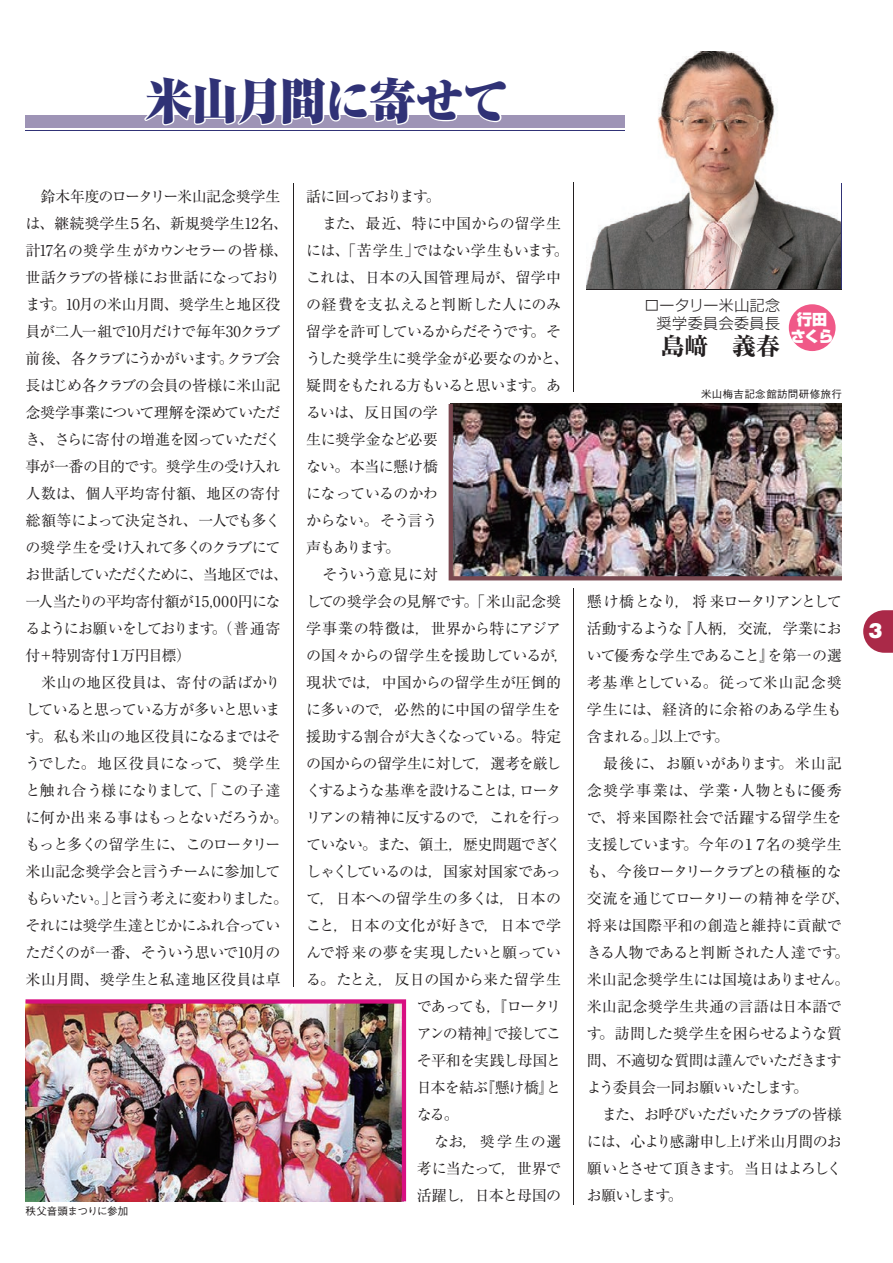
<style>
.page{position:relative;width:893px;height:1263px;background:#fff}
.page>*{position:absolute;margin:0;border:0;box-sizing:border-box;transform-origin:0 0}
.t1{font:900 48px "Ryumin Pro";letter-spacing:-.04em;color:#303276}
.t2{font:800 24px "Ryumin Pro";color:#231f20}
.t3{font:900 21px "Helvetica LT Std";color:#fff}
.t4{font:15px/27px "Ryumin Pro";letter-spacing:-.04em;color:#231f20}
.t5{font:15px "Ryumin Pro";letter-spacing:.005em;color:#231f20}
.t6{font:15px "Ryumin Pro";letter-spacing:-.06em;color:#231f20}
.t7{font:15px "Ryumin Pro";color:#231f20}
.t8{font:15px "Ryumin Pro";letter-spacing:.01em;color:#231f20}
.t9{font:15px "Ryumin Pro";letter-spacing:-.015em;color:#231f20}
.t10{font:15px "Ryumin Pro";letter-spacing:-.065em;color:#231f20}
.t11{font:15px "Ryumin Pro";letter-spacing:-.11em;color:#231f20}
.t12{font:15px "Ryumin Pro";letter-spacing:.02em;color:#231f20}
.t13{font:15px "Ryumin Pro";letter-spacing:-.01em;color:#231f20}
.t14{font:15px "Ryumin Pro";letter-spacing:-.005em;color:#231f20}
.t15{font:300 15px/18px "Shin Go Pro";letter-spacing:.03em;color:#231f20;text-align:right}
.t16{font:15px "Ryumin Pro";letter-spacing:-.095em;color:#231f20}
.t17{font:15px "Ryumin Pro";letter-spacing:-.115em;color:#231f20}
.t18{font:15px "Ryumin Pro";letter-spacing:-.1em;color:#231f20}
.t19{font:900 15px/16.2px "Shin Go Pro";color:#fff;text-align:center}
.t20{font:500 10.5px "Gothic BBB Pro";letter-spacing:.025em;color:#231f20}
.t21{font:500 10.5px "Gothic BBB Pro";letter-spacing:-.025em;color:#231f20}
</style>
<div class="page">
<svg style="left:863px;top:610px;width:30px;height:43px"></svg>
<img style="left:587px;top:52px;width:254px;height:237px">
<hr style="left:841px;top:183px;width:1px;height:107px;background:#303276">
<hr style="left:587px;top:289px;width:255px;height:1px;background:#231f20">
<hr style="left:293px;top:183px;width:1px;height:803px;background:#231f20">
<hr style="left:574px;top:588px;width:1px;height:617px;background:#231f20">
<hr style="left:574px;top:183px;width:1px;height:209px;background:#231f20">
<hr style="left:26px;top:130px;width:599px;height:1px;background:#303276">
<div style="left:26px;top:115px;width:599px;height:13px;background:#9e94b6"></div>
<svg style="left:144px;top:115px;width:358px;height:11px"></svg>
<div style="left:789px;top:304px;width:47px;height:47px;background:#f05988;border-radius:50%"></div>
<img style="left:26px;top:999px;width:380px;height:202px">
<img style="left:449px;top:404px;width:393px;height:176px">
<h1 class="t1" style="left:146px;top:63px;width:365px">米山月間に寄せて</h1>
<p class="t4" style="left:26px;top:181px;width:264px">　鈴木年度のロータリー米山記念奨学生は、継続奨学生５名、新規奨学生12名、計17名の奨学生がカウンセラーの皆様、世話クラブの皆様にお世話になっております。10月の米山月間、奨学生と地区役員が二人一組で10月だけで毎年30クラブ前後、各クラブにうかがいます。クラブ会長はじめ各クラブの会員の皆様に米山記念奨学事業について理解を深めていただき、さらに寄付の増進を図っていただく事が一番の目的です。奨学生の受け入れ人数は、個人平均寄付額、地区の寄付総額等によって決定され、一人でも多くの奨学生を受け入れて多くのクラブにてお世話していただくために、当地区では、一人当たりの平均寄付額が15,000円になるようにお願いをしております。（普通寄付＋特別寄付１万円目標）<br>　米山の地区役員は、寄付の話ばかりしていると思っている方が多いと思います。私も米山の地区役員になるまではそうでした。地区役員になって、奨学生と触れ合う様になりまして、「この子達に何か出来る事はもっとないだろうか。もっと多くの留学生に、このロータリー米山記念奨学会と言うチームに参加してもらいたい。」と言う考えに変わりました。それには奨学生達とじかにふれ合っていただくのが一番、そういう思いで10月の米山月間、奨学生と私達地区役員は卓</p>
<p class="t18" style="left:306px;top:184px;width:136px">話に回っております。</p>
<p class="t8" style="left:306px;top:211px;width:257px">　また、最近、特に中国からの留学生</p>
<p class="t4" style="left:306px;top:235px;width:264px">には、「苦学生」ではない学生もいます。</p>
<p class="t12" style="left:306px;top:265px;width:257px">これは、日本の入国管理局が、留学中</p>
<p class="t7" style="left:306px;top:292px;width:257px">の経費を支払えると判断した人にのみ</p>
<p class="t6" style="left:306px;top:319px;width:257px">留学を許可しているからだそうです。そ</p>
<p class="t9" style="left:306px;top:346px;width:264px">うした奨学生に奨学金が必要なのかと、</p>
<p class="t10" style="left:306px;top:373px;width:257px">疑問をもたれる方もいると思います。あ</p>
<p class="t4" style="left:306px;top:397px;width:133px">るいは、反日国の学</p>
<p class="t9" style="left:306px;top:427px;width:133px">生に奨学金など必要</p>
<p class="t4" style="left:306px;top:451px;width:133px">ない。本当に懸け橋</p>
<p class="t4" style="left:306px;top:478px;width:133px">になっているのかわ</p>
<p class="t4" style="left:306px;top:505px;width:133px">からない。そう言う</p>
<p class="t4" style="left:306px;top:532px;width:95px">声もあります。</p>
<p class="t10" style="left:306px;top:562px;width:133px">　そういう意見に対</p>
<p class="t7" style="left:306px;top:589px;width:257px">しての奨学会の見解です。「米山記念奨</p>
<p class="t5" style="left:306px;top:616px;width:257px">学事業の特徴は，世界から特にアジア</p>
<p class="t4" style="left:306px;top:640px;width:264px">の国々からの留学生を援助しているが，</p>
<p class="t5" style="left:306px;top:670px;width:257px">現状では，中国からの留学生が圧倒的</p>
<p class="t5" style="left:306px;top:697px;width:257px">に多いので，必然的に中国の留学生を</p>
<p class="t4" style="left:306px;top:721px;width:257px">援助する割合が大きくなっている。特定</p>
<p class="t6" style="left:306px;top:751px;width:257px">の国からの留学生に対して，選考を厳し</p>
<p class="t11" style="left:306px;top:778px;width:257px">くするような基準を設けることは，ロータ</p>
<p class="t4" style="left:306px;top:802px;width:257px">リアンの精神に反するので，これを行っ</p>
<p class="t4" style="left:306px;top:829px;width:257px">ていない。また、領土，歴史問題でぎく</p>
<p class="t4" style="left:306px;top:856px;width:257px">しゃくしているのは，国家対国家であっ</p>
<p class="t5" style="left:306px;top:886px;width:257px">て，日本への留学生の多くは，日本の</p>
<p class="t8" style="left:306px;top:913px;width:257px">こと，日本の文化が好きで，日本で学</p>
<p class="t13" style="left:306px;top:940px;width:257px">んで将来の夢を実現したいと願ってい</p>
<p class="t14" style="left:306px;top:967px;width:257px">る。たとえ，反日の国から来た留学生</p>
<p class="t16" style="left:417px;top:994px;width:146px">であっても，『ロータリ</p>
<p class="t17" style="left:417px;top:1021px;width:146px">アンの精神』で接してこ</p>
<p class="t4" style="left:417px;top:1045px;width:146px">そ平和を実践し母国と</p>
<p class="t4" style="left:417px;top:1072px;width:146px">日本を結ぶ『懸け橋』と</p>
<p class="t4" style="left:417px;top:1099px;width:44px">なる。</p>
<p class="t4" style="left:417px;top:1126px;width:146px">　なお，奨学生の選</p>
<p class="t4" style="left:417px;top:1153px;width:146px">考に当たって，世界で</p>
<p class="t4" style="left:417px;top:1180px;width:146px">活躍し，日本と母国の</p>
<p class="t21" style="left:26px;top:1202px;width:104px">秩父音頭まつりに参加</p>
<p class="t15" style="left:645px;top:294px;width:137px">ロータリー米山記念奨学委員会委員長</p>
<h2 class="t2" style="left:660px;top:327px;width:121px">島﨑　義春</h2>
<p class="t19" style="left:791px;top:310px;width:44px">行田さくら</p>
<p class="t20" style="left:701px;top:386px;width:142px">米山梅吉記念館訪問研修旅行</p>
<p class="t4" style="left:587px;top:586px;width:264px">懸け橋となり，将来ロータリアンとして活動するような『人柄，交流，学業において優秀な学生であること』を第一の選考基準としている。従って米山記念奨学生には、経済的に余裕のある学生も含まれる。」以上です。<br>　最後に、お願いがあります。米山記念奨学事業は、学業・人物ともに優秀で、将来国際社会で活躍する留学生を支援しています。今年の１７名の奨学生も、今後ロータリークラブとの積極的な交流を通じてロータリーの精神を学び、将来は国際平和の創造と維持に貢献できる人物であると判断された人達です。米山記念奨学生には国境はありません。米山記念奨学生共通の言語は日本語です。訪問した奨学生を困らせるような質問、不適切な質問は謹んでいただきますよう委員会一同お願いいたします。<br>　また、お呼びいただいたクラブの皆様には、心より感謝申し上げ米山月間のお願いとさせて頂きます。当日はよろしくお願いします。</p>
<h3 class="t3" style="left:868px;top:617px;width:16px">3</h3>
</div>
